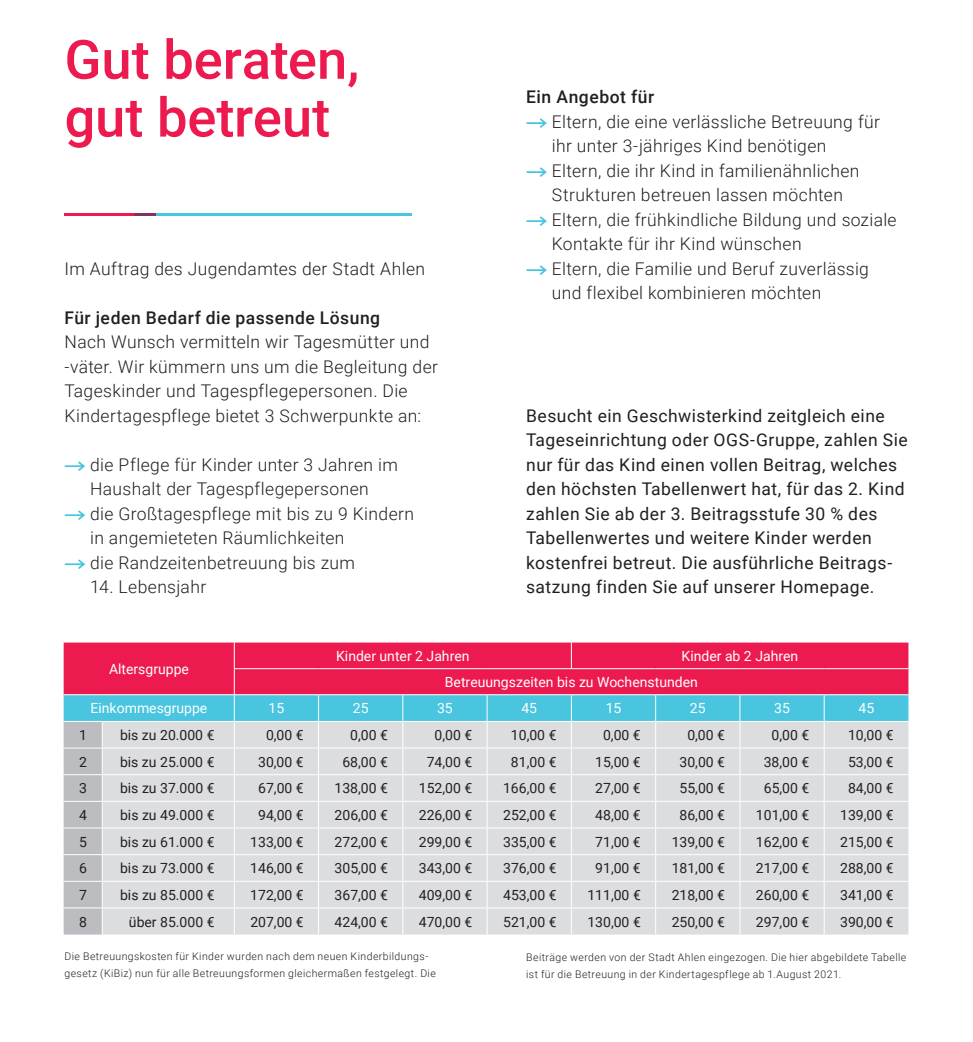
<style>
.page{position:relative;width:973px;height:1042px;background:#fff}
.page>*{position:absolute;margin:0;border:0;box-sizing:border-box;transform-origin:0 0}
.t1{font:500 54.25px/57.8px "Roboto";color:#ed1a4f}
.t2{font:300 17.5px/24.5px "Roboto";letter-spacing:.02em;color:#231f20}
.t3{font:17.5px/24.5px "Roboto";letter-spacing:.025em;color:#231f20}
.t4{font:500 17.5px "Roboto";letter-spacing:.03em;color:#231f20}
.t5{font:14px "Roboto";color:#231f20}
.t6{font:14px/26.1px "Roboto";color:#fff}
.t7{font:300 10.5px/17.5px "Roboto";letter-spacing:.04em;color:#231f20}
</style>
<div class="page">
<svg style="left:64px;top:642px;width:844px;height:292px;background:#d2b9c6"></svg>
<hr style="left:64px;top:213px;width:71px;height:2px;background:#ed1a4f">
<hr style="left:135px;top:213px;width:21px;height:2px;background:#833160">
<hr style="left:156px;top:213px;width:255px;height:2px;background:#49c5e0">
<svg style="left:64px;top:461px;width:21px;height:10px"></svg>
<svg style="left:64px;top:510px;width:21px;height:10px"></svg>
<svg style="left:64px;top:559px;width:21px;height:10px"></svg>
<svg style="left:526px;top:118px;width:21px;height:10px"></svg>
<svg style="left:526px;top:167px;width:21px;height:10px"></svg>
<svg style="left:526px;top:216px;width:21px;height:10px"></svg>
<svg style="left:526px;top:265px;width:21px;height:10px"></svg>
<h1 class="t1" style="left:64px;top:29px;width:296px">Gut beraten, gut betreut</h1>
<p class="t2" style="left:64px;top:256px;width:362px">Im Auftrag des Jugendamtes der Stadt Ahlen</p>
<p class="t4" style="left:64px;top:305px;width:317px">Für jeden Bedarf die passende Lösung</p>
<p class="t2" style="left:64px;top:329px;width:375px">Nach Wunsch vermitteln wir Tagesmütter und -väter. Wir kümmern uns um die Begleitung der Tageskinder und Tagespflegepersonen. Die Kindertagespflege bietet 3 Schwerpunkte an:</p>
<p class="t2" style="left:90px;top:452px;width:325px">die Pflege für Kinder unter 3 Jahren im Haushalt der Tagespflegepersonen<br>die Großtagespflege mit bis zu 9 Kindern in angemieteten Räumlichkeiten<br>die Randzeitenbetreuung bis zum</p>
<p class="t2" style="left:90px;top:574px;width:117px">14. Lebensjahr</p>
<p class="t4" style="left:526px;top:85px;width:129px">Ein Angebot für</p>
<p class="t2" style="left:551px;top:109px;width:346px">Eltern, die eine verlässliche Betreuung für ihr unter 3-jähriges Kind benötigen<br>Eltern, die ihr Kind in familienähnlichen Strukturen betreuen lassen möchten Eltern, die frühkindliche Bildung und soziale Kontakte für ihr Kind wünschen<br>Eltern, die Familie und Beruf zuverlässig und flexibel kombinieren möchten</p>
<p class="t3" style="left:526px;top:403px;width:383px">Besucht ein Geschwisterkind zeitgleich eine Tageseinrichtung oder OGS-Gruppe, zahlen Sie nur für das Kind einen vollen Beitrag, welches den höchsten Tabellenwert hat, für das 2. Kind zahlen Sie ab der 3. Beitragsstufe 30 % des Tabellenwertes und weitere Kinder werden kostenfrei betreut. Die ausführliche Beitrags&shy;satzung finden Sie auf unserer Homepage.</p>
<p class="t6" style="left:109px;top:655px;width:81px">Altersgruppe</p>
<p class="t6" style="left:336px;top:642px;width:135px">Kinder unter 2 Jahren</p>
<p class="t6" style="left:445px;top:642px;width:355px;text-indent:236px">Kinder ab 2 Jahren<br>Betreuungszeiten bis zu Wochenstunden</p>
<p class="t6" style="left:90px;top:695px;width:118px">Einkommesgruppe</p>
<p class="t6" style="left:268px;top:695px;width:17px">15</p>
<p class="t6" style="left:353px;top:695px;width:17px">25</p>
<p class="t6" style="left:437px;top:695px;width:17px">35</p>
<p class="t6" style="left:521px;top:695px;width:17px">45</p>
<p class="t6" style="left:605px;top:695px;width:17px">15</p>
<p class="t6" style="left:689px;top:695px;width:17px">25</p>
<p class="t6" style="left:774px;top:695px;width:17px">35</p>
<p class="t6" style="left:858px;top:695px;width:17px">45</p>
<p class="t5" style="left:79px;top:725px;width:9px">1</p>
<p class="t5" style="left:120px;top:725px;width:96px">bis zu 20.000 €</p>
<p class="t5" style="left:266px;top:725px;width:39px">0,00 €</p>
<p class="t5" style="left:350px;top:725px;width:39px">0,00 €</p>
<p class="t5" style="left:434px;top:725px;width:39px">0,00 €</p>
<p class="t5" style="left:511px;top:725px;width:47px">10,00 €</p>
<p class="t5" style="left:603px;top:725px;width:39px">0,00 €</p>
<p class="t5" style="left:687px;top:725px;width:39px">0,00 €</p>
<p class="t5" style="left:771px;top:725px;width:39px">0,00 €</p>
<p class="t5" style="left:847px;top:725px;width:47px">10,00 €</p>
<p class="t5" style="left:79px;top:752px;width:9px">2</p>
<p class="t5" style="left:120px;top:752px;width:96px">bis zu 25.000 €</p>
<p class="t5" style="left:258px;top:752px;width:47px">30,00 €</p>
<p class="t5" style="left:342px;top:752px;width:47px">68,00 €</p>
<p class="t5" style="left:426px;top:752px;width:47px">74,00 €</p>
<p class="t5" style="left:511px;top:752px;width:47px">81,00 €</p>
<p class="t5" style="left:595px;top:752px;width:47px">15,00 €</p>
<p class="t5" style="left:679px;top:752px;width:47px">30,00 €</p>
<p class="t5" style="left:763px;top:752px;width:47px">38,00 €</p>
<p class="t5" style="left:847px;top:752px;width:47px">53,00 €</p>
<p class="t5" style="left:79px;top:778px;width:9px">3</p>
<p class="t5" style="left:120px;top:778px;width:96px">bis zu 37.000 €</p>
<p class="t5" style="left:258px;top:778px;width:47px">67,00 €</p>
<p class="t5" style="left:334px;top:778px;width:55px">138,00 €</p>
<p class="t5" style="left:419px;top:778px;width:55px">152,00 €</p>
<p class="t5" style="left:503px;top:778px;width:55px">166,00 €</p>
<p class="t5" style="left:595px;top:778px;width:47px">27,00 €</p>
<p class="t5" style="left:679px;top:778px;width:47px">55,00 €</p>
<p class="t5" style="left:763px;top:778px;width:47px">65,00 €</p>
<p class="t5" style="left:847px;top:778px;width:47px">84,00 €</p>
<p class="t5" style="left:79px;top:805px;width:9px">4</p>
<p class="t5" style="left:120px;top:805px;width:96px">bis zu 49.000 €</p>
<p class="t5" style="left:258px;top:805px;width:47px">94,00 €</p>
<p class="t5" style="left:334px;top:805px;width:55px">206,00 €</p>
<p class="t5" style="left:419px;top:805px;width:55px">226,00 €</p>
<p class="t5" style="left:503px;top:805px;width:55px">252,00 €</p>
<p class="t5" style="left:595px;top:805px;width:47px">48,00 €</p>
<p class="t5" style="left:679px;top:805px;width:47px">86,00 €</p>
<p class="t5" style="left:755px;top:805px;width:55px">101,00 €</p>
<p class="t5" style="left:840px;top:805px;width:55px">139,00 €</p>
<p class="t5" style="left:79px;top:832px;width:9px">5</p>
<p class="t5" style="left:120px;top:832px;width:96px">bis zu 61.000 €</p>
<p class="t5" style="left:250px;top:832px;width:55px">133,00 €</p>
<p class="t5" style="left:334px;top:832px;width:55px">272,00 €</p>
<p class="t5" style="left:419px;top:832px;width:55px">299,00 €</p>
<p class="t5" style="left:503px;top:832px;width:55px">335,00 €</p>
<p class="t5" style="left:595px;top:832px;width:47px">71,00 €</p>
<p class="t5" style="left:671px;top:832px;width:55px">139,00 €</p>
<p class="t5" style="left:755px;top:832px;width:55px">162,00 €</p>
<p class="t5" style="left:840px;top:832px;width:55px">215,00 €</p>
<p class="t5" style="left:79px;top:858px;width:9px">6</p>
<p class="t5" style="left:120px;top:858px;width:96px">bis zu 73.000 €</p>
<p class="t5" style="left:250px;top:858px;width:55px">146,00 €</p>
<p class="t5" style="left:334px;top:858px;width:55px">305,00 €</p>
<p class="t5" style="left:419px;top:858px;width:55px">343,00 €</p>
<p class="t5" style="left:503px;top:858px;width:55px">376,00 €</p>
<p class="t5" style="left:595px;top:858px;width:47px">91,00 €</p>
<p class="t5" style="left:671px;top:858px;width:55px">181,00 €</p>
<p class="t5" style="left:755px;top:858px;width:55px">217,00 €</p>
<p class="t5" style="left:840px;top:858px;width:55px">288,00 €</p>
<p class="t5" style="left:79px;top:885px;width:9px">7</p>
<p class="t5" style="left:120px;top:885px;width:96px">bis zu 85.000 €</p>
<p class="t5" style="left:250px;top:885px;width:55px">172,00 €</p>
<p class="t5" style="left:334px;top:885px;width:55px">367,00 €</p>
<p class="t5" style="left:419px;top:885px;width:55px">409,00 €</p>
<p class="t5" style="left:503px;top:885px;width:55px">453,00 €</p>
<p class="t5" style="left:587px;top:885px;width:55px">111,00 €</p>
<p class="t5" style="left:671px;top:885px;width:55px">218,00 €</p>
<p class="t5" style="left:755px;top:885px;width:55px">260,00 €</p>
<p class="t5" style="left:840px;top:885px;width:55px">341,00 €</p>
<p class="t5" style="left:79px;top:912px;width:9px">8</p>
<p class="t5" style="left:129px;top:912px;width:87px">über 85.000 €</p>
<p class="t5" style="left:250px;top:912px;width:55px">207,00 €</p>
<p class="t5" style="left:334px;top:912px;width:55px">424,00 €</p>
<p class="t5" style="left:419px;top:912px;width:55px">470,00 €</p>
<p class="t5" style="left:503px;top:912px;width:55px">521,00 €</p>
<p class="t5" style="left:587px;top:912px;width:55px">130,00 €</p>
<p class="t5" style="left:671px;top:912px;width:55px">250,00 €</p>
<p class="t5" style="left:755px;top:912px;width:55px">297,00 €</p>
<p class="t5" style="left:840px;top:912px;width:55px">390,00 €</p>
<p class="t7" style="left:64px;top:947px;width:373px">Die Betreuungskosten für Kinder wurden nach dem neuen Kinderbildungs&shy;gesetz (KiBiz) nun für alle Betreuungsformen gleichermaßen festgelegt. Die</p>
<p class="t7" style="left:526px;top:947px;width:381px">Beiträge werden von der Stadt Ahlen eingezogen. Die hier abgebildete Tabelle ist für die Betreuung in der Kindertagespflege ab 1.August 2021.</p>
</div>
